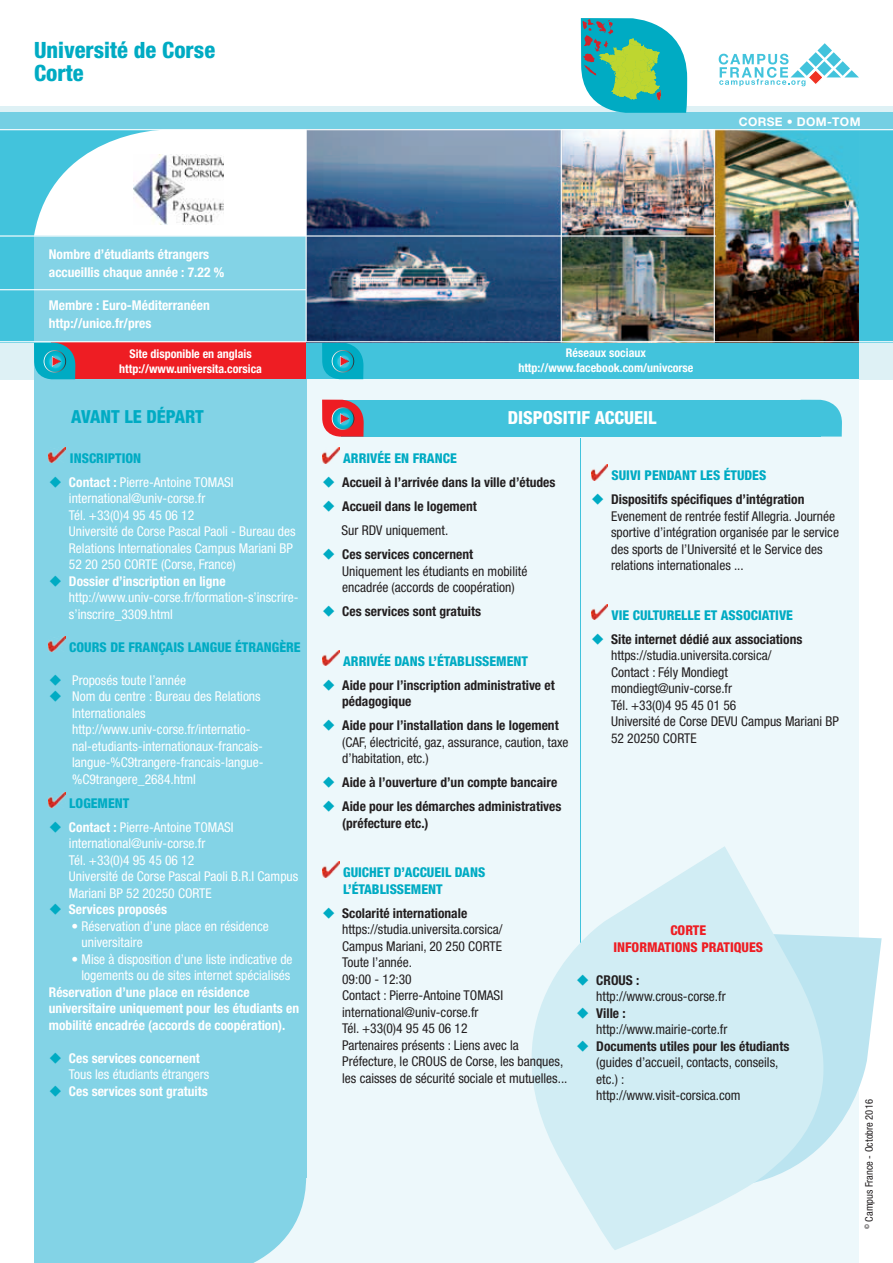
<style>
.page{position:relative;width:893px;height:1263px;background:#fff}
.page>*{position:absolute;margin:0;border:0;box-sizing:border-box;transform-origin:0 0}
._1_-_TITRE_ETABLISSE{font:800 condensed 22.5px "Helvetica Neue LT Std";color:#00abc3}
.titre_1{font:800 condensed 18px "Helvetica Neue LT Std";color:#fff}
._2_-_Avant_départ{font:800 condensed 18px "Helvetica Neue LT Std";color:#00abc3}
.titre_1-2{font:condensed 13.5px/16.5px "Helvetica Neue LT Pro";color:#231f20}
.titre_1-3{font:condensed 13.5px/16.5px "Helvetica Neue LT Pro";color:#fff}
.titre_1-4{font:700 condensed 13.5px/16.5px "Helvetica Neue LT Std";color:#231f20}
.titre_1-5{font:700 condensed 13.5px/16.5px "Helvetica Neue LT Std";color:#fff}
._3_-_Titre_vert_Col2{font:800 condensed 13.5px/16.5px "Helvetica Neue LT Std";color:#00abc3}
.Style_de_paragraphe{font:700 condensed 13.5px/18px "Helvetica Neue LT Std";color:#fff}
._3_-_Titre_vert_Col2-2{font:700 condensed 13.5px "Helvetica Neue LT Std";color:#231f20}
._3_-_Titre_vert_Col1{font:800 condensed 13.5px "Helvetica Neue LT Std";color:#00abc3}
.titre_1-6{font:800 condensed 13.5px "Helvetica Neue LT Std";color:#ee1d23}
.t1{font:700 condensed 12px "Helvetica Neue LT Std";color:#fff}
.t2{font:700 12px "Helvetica Neue LT Pro";letter-spacing:.03em;color:#fff}
.titre_1-7{font:condensed 10.5px "Helvetica Neue LT Pro";color:#231f20}
.s1{color:#00abc3}
.s2{font-family:"Helvetica Neue LT Std";font-weight:700}
</style>
<div class="page">
<div style="left:0;top:106px;width:893px;height:273px;background:#def1f5"></div>
<svg style="left:719px;top:43px;width:140px;height:43px"></svg>
<div style="left:0;top:112px;width:893px;height:18px;background:#74cfe3"></div>
<div style="left:34px;top:379px;width:825px;height:884px;background:#edf8fb"></div>
<div style="left:0;top:130px;width:893px;height:212px;background:#42c3dc"></div>
<div style="left:34px;top:236px;width:272px;height:942px;background:#83d3e6"></div>
<div style="left:34px;top:1178px;width:272px;height:85px;background:#83d3e6"></div>
<div style="left:51px;top:342px;width:255px;height:37px;background:#ee1d23"></div>
<div style="left:307px;top:342px;width:552px;height:37px;background:#42c3dc"></div>
<div style="left:341px;top:400px;width:479px;height:37px;background:#42c3dc"></div>
<svg style="left:820px;top:400px;width:22px;height:37px"></svg>
<svg style="left:34px;top:130px;width:272px;height:105px;background:#e2f5f9"></svg>
<svg style="left:581px;top:18px;width:106px;height:95px;background:#4cb8a4"></svg>
<hr style="left:580px;top:438px;width:1px;height:714px;background:#42c3dc">
<svg style="left:865px;top:937px;width:17px;height:132px"></svg>
<svg style="left:531px;top:846px;width:334px;height:404px;fill:#d1edf4"></svg>
<svg style="left:34px;top:342px;width:41px;height:38px;background:#2aa3b8"></svg>
<svg style="left:322px;top:342px;width:41px;height:37px;background:#19aac1"></svg>
<svg style="left:322px;top:400px;width:42px;height:37px;background:#b25863"></svg>
<img style="left:134px;top:155px;width:90px;height:69px">
<img style="left:49px;top:447px;width:17px;height:16px">
<img style="left:49px;top:636px;width:17px;height:16px">
<img style="left:49px;top:792px;width:17px;height:16px">
<hr style="left:0;top:289px;width:306px;height:1px;background:#fff">
<img style="left:307px;top:130px;width:552px;height:211px">
<img style="left:322px;top:448px;width:17px;height:15px">
<img style="left:322px;top:650px;width:17px;height:16px">
<img style="left:322px;top:862px;width:17px;height:15px">
<img style="left:591px;top:464px;width:17px;height:16px">
<img style="left:591px;top:604px;width:17px;height:15px">
<hr style="left:306px;top:130px;width:1px;height:211px;background:#fff">
<hr style="left:0;top:129px;width:893px;height:1px;background:#fff">
<hr style="left:0;top:235px;width:716px;height:2px;background:#fff">
<hr style="left:0;top:341px;width:893px;height:1px;background:#fff">
<hr style="left:561px;top:130px;width:1px;height:212px;background:#fff">
<hr style="left:714px;top:130px;width:1px;height:212px;background:#fff">
<p class="_1_-_TITRE_ETABLISSE" style="left:34px;top:36px;width:183px">Université de Corse</p>
<p class="_1_-_TITRE_ETABLISSE" style="left:34px;top:59px;width:51px">Corte</p>
<p class="t2" style="left:739px;top:114px;width:123px">CORSE • DOM-TOM</p>
<p class="Style_de_paragraphe" style="left:49px;top:245px;width:177px">Nombre d’étudiants étrangers accueillis chaque année : 7.22 %</p>
<p class="Style_de_paragraphe" style="left:49px;top:296px;width:162px">Membre : Euro-Méditerranéen http://unice.fr/pres</p>
<p class="t1" style="left:129px;top:346px;width:124px">Site disponible en anglais</p>
<p class="t1" style="left:119px;top:361px;width:144px">http://www.universita.corsica</p>
<p class="t1" style="left:566px;top:345px;width:82px">Réseaux sociaux</p>
<p class="t1" style="left:518px;top:360px;width:177px">http://www.facebook.com/univcorse</p>
<p class="_2_-_Avant_départ" style="left:71px;top:406px;width:134px">AVANT LE DÉPART</p>
<p class="titre_1" style="left:508px;top:407px;width:150px">DISPOSITIF ACCUEIL</p>
<p class="_3_-_Titre_vert_Col1" style="left:70px;top:449px;width:73px">INSCRIPTION</p>
<p class="titre_1-3" style="left:69px;top:473px;width:228px;text-indent:-20px"><span class="s1">◆</span> <span class="s2">Contact :</span> Pierre-Antoine TOMASI international@univ-corse.fr<br>Tél. +33(0)4 95 45 06 12<br>Université de Corse Pascal Paoli - Bureau des Relations Internationales Campus Mariani BP 52 20 250 CORTE (Corse, France)</p>
<p class="titre_1-3" style="left:69px;top:572px;width:231px;text-indent:-20px"><span class="s1">◆</span> <span class="s2">Dossier d’inscription en ligne </span>http://www.univ-corse.fr/formation-s’inscrire&shy;s’inscrire_3309.html</p>
<p class="_3_-_Titre_vert_Col1" style="left:69px;top:638px;width:233px">COURS DE FRANÇAIS LANGUE ÉTRANGÈRE</p>
<p class="titre_1-3" style="left:49px;top:671px;width:139px"><span class="s1">◆</span> Proposés toute l’année</p>
<p class="titre_1-3" style="left:72px;top:688px;width:193px;text-indent:-23px"><span class="s1">◆</span> Nom du centre : Bureau des Relations Internationales http://www.univ-corse.fr/internatio&shy;nal-etudiants-internationaux-francais&shy;langue-%C9trangere-francais-langue-%C9trangere_2684.html</p>
<p class="_3_-_Titre_vert_Col1" style="left:69px;top:794px;width:61px">LOGEMENT</p>
<p class="titre_1-3" style="left:69px;top:818px;width:231px;text-indent:-20px"><span class="s1">◆</span> <span class="s2">Contact :</span> Pierre-Antoine TOMASI international@univ-corse.fr<br>Tél. +33(0)4 95 45 06 12<br>Université de Corse Pascal Paoli B.R.I Campus<br>Mariani BP 52 20250 CORTE</p>
<p class="titre_1-5" style="left:49px;top:901px;width:120px"><span class="s1">◆</span> Services proposés</p>
<p class="titre_1-3" style="left:82px;top:917px;width:189px;text-indent:-10px">• Réservation d’une place en résidence universitaire</p>
<p class="titre_1-3" style="left:72px;top:950px;width:222px;text-align:center">• Mise à disposition d’une liste indicative de logements ou de sites internet spécialisés</p>
<p class="titre_1-5" style="left:49px;top:983px;width:252px">Réservation d’une place en résidence universitaire uniquement pour les étudiants en mobilité encadrée (accords de coopération).</p>
<p class="titre_1-3" style="left:69px;top:1049px;width:142px;text-indent:-20px"><span class="s1">◆</span> <span class="s2">Ces services concernent<br></span>Tous les étudiants étrangers</p>
<p class="titre_1-5" style="left:49px;top:1082px;width:160px"><span class="s1">◆</span> Ces services sont gratuits</p>
<p class="_3_-_Titre_vert_Col2" style="left:343px;top:450px;width:115px">ARRIVÉE EN FRANCE</p>
<p class="_3_-_Titre_vert_Col2-2" style="left:322px;top:474px;width:235px"><span class="s1">◆</span> Accueil à l’arrivée dans la ville d’études</p>
<p class="_3_-_Titre_vert_Col2-2" style="left:322px;top:498px;width:156px"><span class="s1">◆</span> Accueil dans le logement</p>
<p class="titre_1-2" style="left:342px;top:522px;width:108px">Sur RDV uniquement.</p>
<p class="titre_1-2" style="left:342px;top:546px;width:187px;text-indent:-20px"><span class="s1">◆</span> <span class="s2">Ces services concernent<br></span>Uniquement les étudiants en mobilité encadrée (accords de coopération)</p>
<p class="titre_1-4" style="left:322px;top:603px;width:160px"><span class="s1">◆</span> Ces services sont gratuits</p>
<p class="_3_-_Titre_vert_Col2" style="left:343px;top:653px;width:186px">ARRIVÉE DANS L’ÉTABLISSEMENT</p>
<p class="titre_1-4" style="left:342px;top:677px;width:214px;text-indent:-20px"><span class="s1">◆</span> Aide pour l’inscription administrative et pédagogique</p>
<p class="titre_1-2" style="left:342px;top:717px;width:228px;text-indent:-20px"><span class="s1">◆</span> <span class="s2">Aide pour l’installation dans le logement </span>(CAF, électricité, gaz, assurance, caution, taxe d’habitation, etc.)</p>
<p class="titre_1-4" style="left:322px;top:774px;width:237px"><span class="s1">◆</span> Aide à l’ouverture d’un compte bancaire</p>
<p class="titre_1-4" style="left:342px;top:798px;width:221px;text-indent:-20px"><span class="s1">◆</span> Aide pour les démarches administratives (préfecture etc.)</p>
<p class="_3_-_Titre_vert_Col2" style="left:343px;top:864px;width:144px">GUICHET D’ACCUEIL DANS<br>L’ÉTABLISSEMENT</p>
<p class="titre_1-2" style="left:342px;top:905px;width:227px;text-indent:-20px"><span class="s1">◆</span> <span class="s2">Scolarité internationale </span>https://studia.universita.corsica/<br>Campus Mariani, 20 250 CORTE<br>Toute l’année.<br>09:00 - 12:30<br>Contact : Pierre-Antoine TOMASI international@univ-corse.fr<br>Tél. +33(0)4 95 45 06 12<br>Partenaires présents : Liens avec la<br>Préfecture, le CROUS de Corse, les banques, les caisses de sécurité sociale et mutuelles...</p>
<p class="_3_-_Titre_vert_Col2" style="left:611px;top:467px;width:156px">SUIVI PENDANT LES ÉTUDES</p>
<p class="titre_1-2" style="left:611px;top:491px;width:229px;text-indent:-20px"><span class="s1">◆</span> <span class="s2">Dispositifs spécifiques d’intégration </span>Evenement de rentrée festif Allegria. Journée sportive d’intégration organisée par le service des sports de l’Université et le Service des relations internationales ...</p>
<p class="_3_-_Titre_vert_Col2" style="left:611px;top:606px;width:183px">VIE CULTURELLE ET ASSOCIATIVE</p>
<p class="titre_1-2" style="left:611px;top:630px;width:229px;text-indent:-20px"><span class="s1">◆</span> <span class="s2">Site internet dédié aux associations </span>https://studia.universita.corsica/<br>Contact : Fély Mondiegt mondiegt@univ-corse.fr<br>Tél. +33(0)4 95 45 01 56<br>Université de Corse DEVU Campus Mariani BP<br>52 20250 CORTE</p>
<p class="titre_1-6" style="left:670px;top:922px;width:37px">CORTE</p>
<p class="titre_1-6" style="left:613px;top:939px;width:151px">INFORMATIONS PRATIQUES</p>
<p class="titre_1-2" style="left:596px;top:972px;width:131px;text-indent:-20px"><span class="s1">◆</span> <span class="s2">CROUS : </span>http://www.crous-corse.fr</p>
<p class="titre_1-2" style="left:596px;top:1005px;width:133px;text-indent:-20px"><span class="s1">◆</span> <span class="s2">Ville : </span>http://www.mairie-corte.fr</p>
<p class="titre_1-2" style="left:596px;top:1038px;width:195px;text-indent:-20px"><span class="s1">◆</span> <span class="s2">Documents utiles pour les étudiants </span>(guides d’accueil, contacts, conseils, etc.) :<br>http://www.visit-corsica.com</p>
<p class="titre_1-7" style="left:863px;top:1229px;width:131px;rotate:-90deg"><sup>©</sup> Campus France - Octobre 2016</p>
</div>
